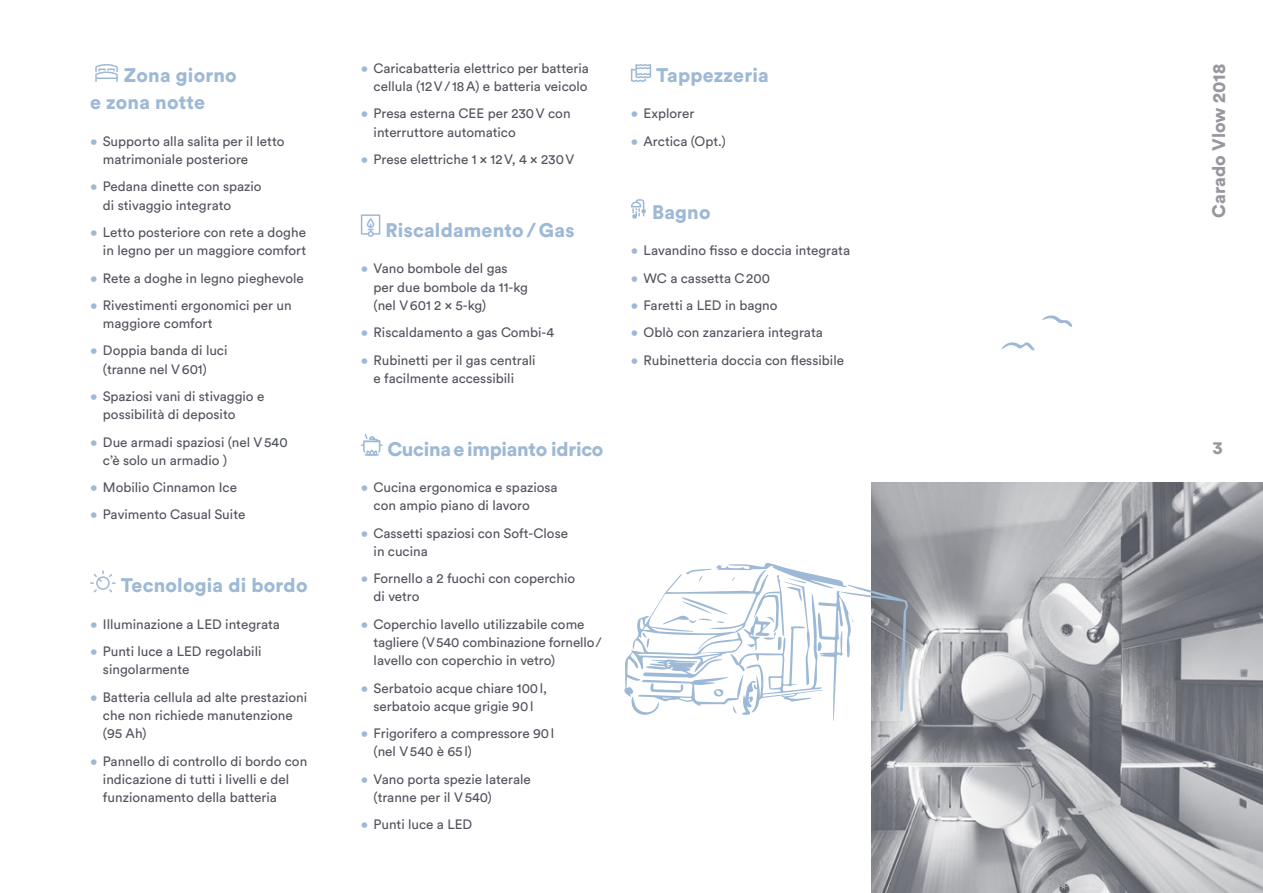
<style>
.page{position:relative;width:1263px;height:893px;background:#fff}
.page>*{position:absolute;margin:0;border:0;box-sizing:border-box;transform-origin:0 0}
.t1{font:900 19.5px/27.3px "Circular Std";letter-spacing:.01em;color:#9eb9d5}
.t2{font:900 19.5px "Circular Std";letter-spacing:-.015em;color:#9eb9d5}
.t3{font:900 18px "Circular Std";color:#97989e}
.t4{font:13.5px/18.1px "Circular Std";color:#51545d}
.s1{color:#9eb9d5}
.s2{font-weight:500}
</style>
<div class="page">
<img style="left:872px;top:483px;width:391px;height:410px">
<svg style="left:631px;top:64px;width:20px;height:18px"></svg>
<svg style="left:631px;top:199px;width:15px;height:20px"></svg>
<svg style="left:361px;top:214px;width:19px;height:23px"></svg>
<svg style="left:361px;top:434px;width:22px;height:22px"></svg>
<svg style="left:95px;top:64px;width:23px;height:18px"></svg>
<svg style="left:90px;top:570px;width:26px;height:22px"></svg>
<svg style="left:1042px;top:315px;width:30px;height:12px"></svg>
<svg style="left:1001px;top:342px;width:34px;height:8px"></svg>
<svg style="left:624px;top:562px;width:284px;height:159px"></svg>
<h1 class="t1" style="left:90px;top:61px;width:148px;text-indent:34px">Zona giorno e zona notte</h1>
<p class="t4" style="left:103px;top:132px;width:183px;text-indent:-13px"><span class="s1">•</span> Supporto alla salita per il letto matrimoniale posteriore</p>
<p class="t4" style="left:103px;top:177px;width:160px;text-indent:-13px"><span class="s1">•</span> Pedana dinette con spazio di stivaggio integrato</p>
<p class="t4" style="left:90px;top:223px;width:218px;text-align:right"><span class="s1">•</span> Letto posteriore con rete a doghe in legno per un maggiore comfort</p>
<p class="t4" style="left:90px;top:269px;width:215px"><span class="s1">•</span> Rete a doghe in legno pieghevole</p>
<p class="t4" style="left:103px;top:296px;width:190px;text-indent:-13px"><span class="s1">•</span> Rivestimenti ergonomici per un maggiore comfort</p>
<p class="t4" style="left:90px;top:341px;width:139px;text-align:center"><span class="s1">•</span> Doppia banda di luci (tranne nel V601)</p>
<p class="t4" style="left:103px;top:387px;width:163px;text-indent:-13px"><span class="s1">•</span> Spaziosi vani di stivaggio e possibilità di deposito</p>
<p class="t4" style="left:103px;top:433px;width:186px;text-indent:-13px"><span class="s1">•</span> Due armadi spaziosi (nel V540 c’è solo un armadio )</p>
<p class="t4" style="left:90px;top:478px;width:148px"><span class="s1">•</span> Mobilio Cinnamon Ice</p>
<p class="t4" style="left:90px;top:505px;width:157px"><span class="s1">•</span> Pavimento Casual Suite</p>
<h1 class="t1" style="left:121px;top:571px;width:188px">Tecnologia di bordo</h1>
<p class="t4" style="left:90px;top:615px;width:191px"><span class="s1">•</span> Illuminazione a LED integrata</p>
<p class="t4" style="left:103px;top:642px;width:160px;text-indent:-13px"><span class="s1">•</span> Punti luce a LED regolabili singolarmente</p>
<p class="t4" style="left:103px;top:688px;width:206px;text-indent:-13px"><span class="s1">•</span> Batteria cellula ad alte prestazioni che non richiede manutenzione (95 Ah)</p>
<p class="t4" style="left:103px;top:751px;width:206px;text-indent:-13px"><span class="s1">•</span> Pannello di controllo di bordo con indicazione di tutti i livelli e del funzionamento della batteria</p>
<p class="t4" style="left:361px;top:59px;width:229px;text-align:right"><span class="s1">•</span> Caricabatteria elettrico per batteria cellula (12V/ 18A) e batteria veicolo</p>
<p class="t4" style="left:374px;top:104px;width:198px;text-indent:-13px"><span class="s1">•</span> Presa esterna CEE per 230V con interruttore automatico</p>
<p class="t4" style="left:361px;top:150px;width:215px"><span class="s1">•</span> Prese elettriche 1 <span class="s2">×</span> 12V, 4 <span class="s2">×</span> 230V</p>
<h1 class="t1" style="left:385px;top:216px;width:190px">Riscaldamento/Gas</h1>
<p class="t4" style="left:374px;top:259px;width:156px;text-indent:-13px"><span class="s1">•</span> Vano bombole del gas per due bombole da 11-kg (nel V601 2 <span class="s2">×</span> 5-kg)</p>
<p class="t4" style="left:361px;top:323px;width:195px"><span class="s1">•</span> Riscaldamento a gas Combi-4</p>
<p class="t4" style="left:374px;top:351px;width:164px;text-indent:-13px"><span class="s1">•</span> Rubinetti per il gas centrali e facilmente accessibili</p>
<h1 class="t2" style="left:387px;top:436px;width:217px">Cucina e impianto idrico</h1>
<p class="t4" style="left:374px;top:478px;width:185px;text-indent:-13px"><span class="s1">•</span> Cucina ergonomica e spaziosa con ampio piano di lavoro</p>
<p class="t4" style="left:374px;top:524px;width:196px;text-indent:-13px"><span class="s1">•</span> Cassetti spaziosi con Soft-Close in cucina</p>
<p class="t4" style="left:374px;top:569px;width:203px;text-indent:-13px"><span class="s1">•</span> Fornello a 2 fuochi con coperchio di vetro</p>
<p class="t4" style="left:374px;top:615px;width:230px;text-indent:-13px"><span class="s1">•</span> Coperchio lavello utilizzabile come tagliere (V540 combinazione fornello/ lavello con coperchio in vetro)</p>
<p class="t4" style="left:361px;top:679px;width:188px;text-align:center"><span class="s1">•</span> Serbatoio acque chiare 100l, serbatoio acque grigie 90l</p>
<p class="t4" style="left:374px;top:724px;width:182px;text-indent:-13px"><span class="s1">•</span> Frigorifero a compressore 90l (nel V540 è 65l)</p>
<p class="t4" style="left:374px;top:770px;width:159px;text-indent:-13px"><span class="s1">•</span> Vano porta spezie laterale (tranne per il V540)</p>
<p class="t4" style="left:361px;top:815px;width:113px"><span class="s1">•</span> Punti luce a LED</p>
<h1 class="t1" style="left:656px;top:61px;width:114px">Tappezzeria</h1>
<p class="t4" style="left:631px;top:104px;width:65px"><span class="s1">•</span> Explorer</p>
<p class="t4" style="left:631px;top:132px;width:97px"><span class="s1">•</span> Arctica (Opt.)</p>
<h1 class="t1" style="left:652px;top:198px;width:60px">Bagno</h1>
<p class="t4" style="left:631px;top:241px;width:221px"><span class="s1">•</span> Lavandino fisso e doccia integrata</p>
<p class="t4" style="left:631px;top:269px;width:141px"><span class="s1">•</span> WC a cassetta C200</p>
<p class="t4" style="left:631px;top:296px;width:148px"><span class="s1">•</span> Faretti a LED in bagno</p>
<p class="t4" style="left:631px;top:323px;width:193px"><span class="s1">•</span> Oblò con zanzariera integrata</p>
<p class="t4" style="left:631px;top:351px;width:215px"><span class="s1">•</span> Rubinetteria doccia con flessibile</p>
<h2 class="t3" style="left:1207px;top:218px;width:155px;rotate:-90deg">Carado Vlow 2018</h2>
<h2 class="t3" style="left:1213px;top:435px;width:11px">3</h2>
</div>
